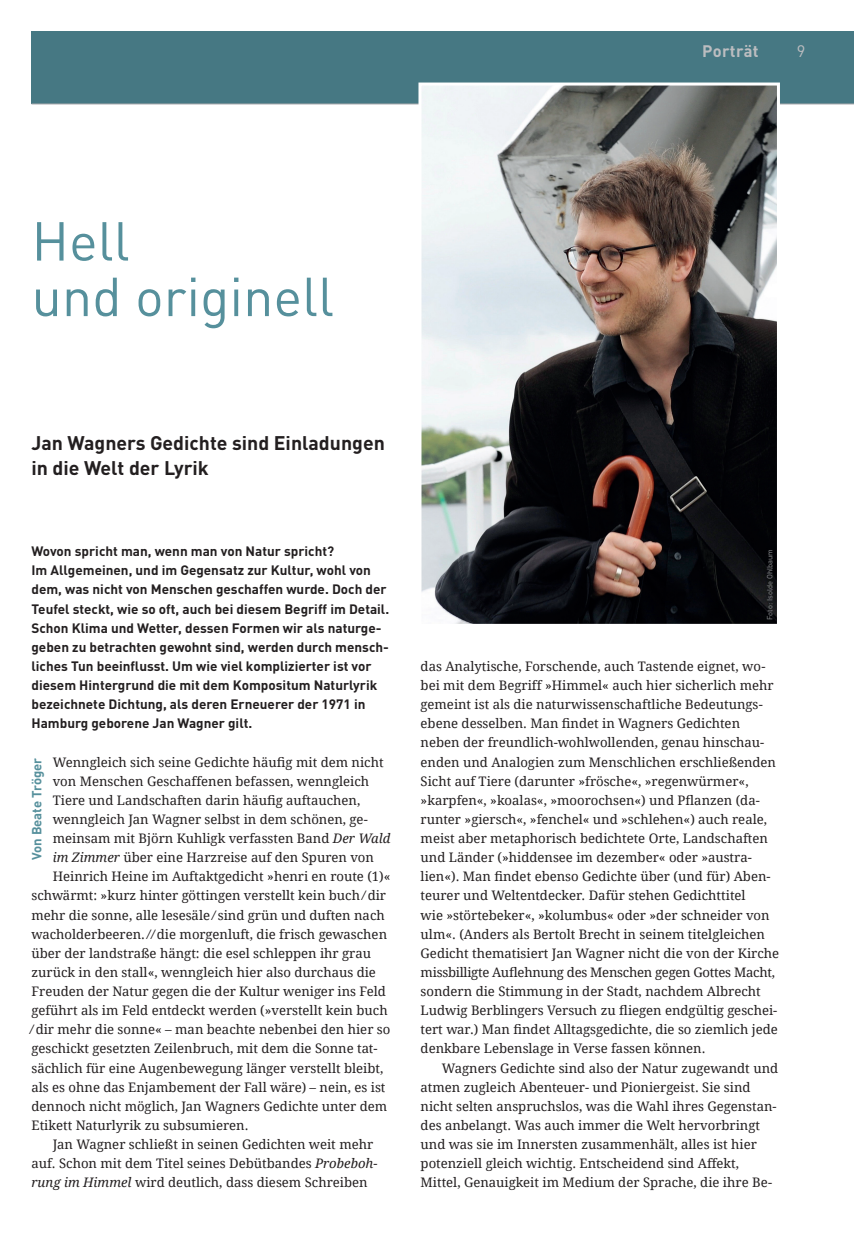
<style>
.page{position:relative;width:854px;height:1258px;background:#fff}
.page>*{position:absolute;margin:0;border:0;box-sizing:border-box;transform-origin:0 0}
.t1{font:54px/55.5px "DINOT";color:#56909c}
.t2{font:700 19.5px/25.5px "DINOT";color:#231f20}
.t3{font:700 16.5px "DINOT";letter-spacing:.02em;color:#bcbdc0}
.t4{font:16.5px "DINOT";color:#bcbdc0}
.t5{font:700 13.5px/19.2px "DINOT";color:#231f20}
.t6{font:13.2px/19px "Droid Serif";color:#231f20}
.t7{font:13.2px/19px "Droid Serif 2";color:#231f20}
.t8{font:13.2px "Droid Serif 2";letter-spacing:-.02em;color:#231f20}
.t9{font:700 13.2px "DINOT";color:#56909c}
.t10{font:7.5px "DINOT";color:#939598}
.s1{font-style:italic}
.s2{font-family:"Droid Serif"}
</style>
<div class="page">
<div style="left:31px;top:32px;width:823px;height:72px;background:#467883"></div>
<hr style="left:31px;top:104px;width:823px;height:1px;background:#a8a9ad">
<img style="left:422px;top:87px;width:354px;height:536px">
<div style="left:418px;top:83px;width:362px;height:544px;border:3px solid #fff"></div>
<p class="t3" style="left:702px;top:40px;width:58px">Porträt</p>
<p class="t4" style="left:797px;top:40px;width:10px">9</p>
<h1 class="t1" style="left:31px;top:211px;width:304px">Hell<br>und originell</h1>
<h2 class="t2" style="left:31px;top:429px;width:355px">Jan Wagners Gedichte sind Einladungen in die Welt der Lyrik</h2>
<p class="t5" style="left:31px;top:541px;width:359px">Wovon spricht man, wenn man von Natur spricht?<br>Im Allgemeinen, und im Gegensatz zur Kultur, wohl von dem, was nicht von Menschen geschaffen wurde. Doch der Teufel steckt, wie so oft, auch bei diesem Begriff im Detail.<br>Schon Klima und Wetter, dessen Formen wir als naturge&shy;geben zu betrachten gewohnt sind, werden durch mensch&shy;liches Tun beeinflusst. Um wie viel komplizierter ist vor diesem Hintergrund die mit dem Kompositum Naturlyrik bezeichnete Dichtung, als deren Erneuerer der 1971 in Hamburg geborene Jan Wagner gilt.</p>
<p class="t7" style="left:53px;top:752px;width:332px">Wenngleich sich seine Gedichte häufig mit dem nicht</p>
<p class="t6" style="left:53px;top:771px;width:318px">von Menschen Geschaffenen befassen, wenngleich</p>
<p class="t7" style="left:53px;top:791px;width:309px">Tiere und Landschaften darin häufig auftauchen,</p>
<p class="t6" style="left:53px;top:810px;width:339px">wenngleich Jan Wagner selbst in dem schönen, ge&shy;meinsam mit Björn Kuhligk verfassten Band <span class="s1">Der Wald im Zimmer</span> über eine Harzreise auf den Spuren von Heinrich Heine im Auftaktgedicht »henri en route (1)«</p>
<p class="t7" style="left:31px;top:886px;width:357px">schwärmt: »kurz hinter göttingen verstellt kein buch ⁄ dir mehr die sonne, alle lesesäle ⁄ sind grün und duften nach wacholderbeeren. ⁄ ⁄ die morgenluft, die frisch gewaschen</p>
<p class="t6" style="left:31px;top:944px;width:358px">über der landstraße hängt: die esel schleppen ihr grau zurück in den stall«, wenngleich hier also durchaus die Freuden der Natur gegen die der Kultur weniger ins Feld geführt als im Feld entdeckt werden (»verstellt kein buch</p>
<p class="t7" style="left:31px;top:1020px;width:360px">⁄ dir mehr die sonne« – man beachte nebenbei den hier so</p>
<p class="t6" style="left:31px;top:1039px;width:357px">geschickt gesetzten Zeilenbruch, mit dem die Sonne tat&shy;sächlich für eine Augenbewegung länger verstellt bleibt, als es ohne das Enjambement der Fall wäre) – nein, es ist dennoch nicht möglich, Jan Wagners Gedichte unter dem Etikett Naturlyrik zu subsumieren.</p>
<p class="t6" style="left:31px;top:1135px;width:347px;text-indent:21px">Jan Wagner schließt in seinen Gedichten weit mehr auf. Schon mit dem Titel seines Debütbandes <span class="s1">Probeboh&shy;rung im Himmel</span> wird deutlich, dass diesem Schreiben</p>
<p class="t9" style="left:28px;top:860px;width:104px;rotate:-90deg">Von Beate Tröger</p>
<p class="t10" style="left:765px;top:620px;width:72px;rotate:-90deg">Foto: Isolde Ohlbaum</p>
<p class="t6" style="left:421px;top:657px;width:355px">das Analytische, Forschende, auch Tastende eignet, wo&shy;bei mit dem Begriff »Himmel« auch hier sicherlich mehr gemeint ist als die naturwissenschaftliche Bedeutungs-</p>
<p class="t7" style="left:421px;top:714px;width:321px">ebene desselben. Man findet in Wagners Gedichten</p>
<p class="t6" style="left:421px;top:733px;width:357px">neben der freundlich-wohlwollenden, genau hinschau&shy;enden und Analogien zum Menschlichen erschließenden<br>Sicht auf Tiere (darunter »frösche«, »regenwürmer«,</p>
<p class="t7" style="left:421px;top:791px;width:341px">»karpfen«, »koalas«, »moorochsen«) und Pflanzen (da-</p>
<p class="t6" style="left:421px;top:810px;width:349px;text-align:justify">runter »giersch«, »fenchel« und »schlehen«) auch reale, meist aber metaphorisch bedichtete Orte, Landschaften und Länder (»hiddensee im dezember« oder »austra-</p>
<p class="t7" style="left:421px;top:867px;width:351px">lien«). Man findet ebenso Gedichte über (und für) Aben<span class="s2">-</span></p>
<p class="t6" style="left:421px;top:886px;width:360px">teurer und Weltentdecker. Dafür stehen Gedichttitel<br>wie »störtebeker«, »kolumbus« oder »der schneider von ulm«. (Anders als Bertolt Brecht in seinem titelgleichen Gedicht thematisiert Jan Wagner nicht die von der Kirche</p>
<p class="t8" style="left:421px;top:964px;width:356px">missbilligte Auflehnung des Menschen gegen Gottes Macht,</p>
<p class="t6" style="left:421px;top:982px;width:342px">sondern die Stimmung in der Stadt, nachdem Albrecht</p>
<p class="t7" style="left:421px;top:1001px;width:359px">Ludwig Berblingers Versuch zu fliegen endgültig geschei&shy;tert war.) Man findet Alltagsgedichte, die so ziemlich jede</p>
<p class="t6" style="left:421px;top:1039px;width:286px">denkbare Lebenslage in Verse fassen können.</p>
<p class="t6" style="left:442px;top:1058px;width:338px">Wagners Gedichte sind also der Natur zugewandt und</p>
<p class="t6" style="left:421px;top:1077px;width:331px">atmen zugleich Abenteuer- und Pioniergeist. Sie sind</p>
<p class="t6" style="left:421px;top:1097px;width:358px">nicht selten anspruchslos, was die Wahl ihres Gegenstan-</p>
<p class="t6" style="left:421px;top:1116px;width:341px">des anbelangt. Was auch immer die Welt hervorbringt</p>
<p class="t6" style="left:421px;top:1135px;width:338px">und was sie im Innersten zusammenhält, alles ist hier</p>
<p class="t6" style="left:421px;top:1154px;width:320px">potenziell gleich wichtig. Entscheidend sind Affekt,</p>
<p class="t6" style="left:421px;top:1173px;width:353px">Mittel, Genauigkeit im Medium der Sprache, die ihre Be-</p>
</div>
